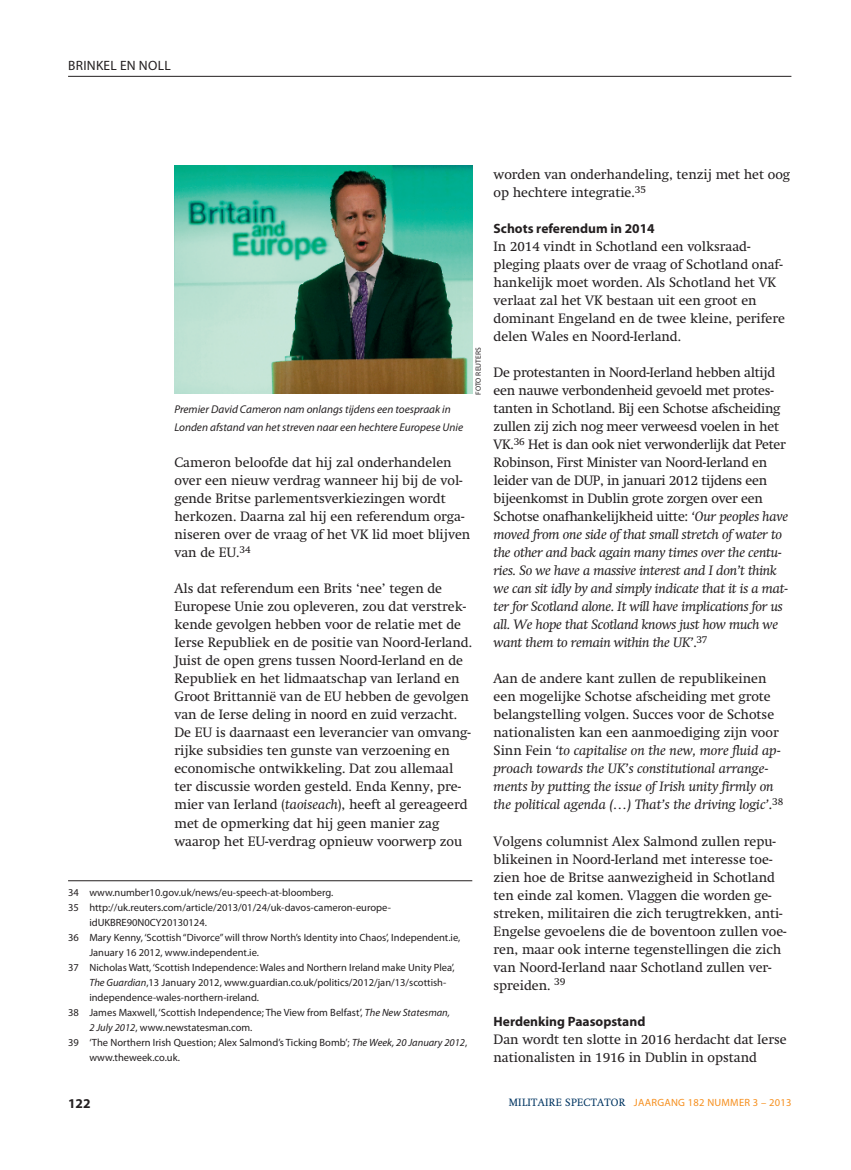
<style>
.page{position:relative;width:851px;height:1170px;background:#fff}
.page>*{position:absolute;margin:0;border:0;box-sizing:border-box;transform-origin:0 0}
.t1{font:13.5px/18px "Swift";color:#231f20}
.t2{font:700 13.5px "Myriad Pro";color:#231f20}
.t3{font:13.5px "Myriad Pro";letter-spacing:.02em;color:#231f20}
.t4{font:italic 11.25px/18px "Myriad Pro";color:#231f20}
.t5{font:10.5px "Myriad Pro";color:#231f20}
.t6{font:10.5px "Myriad Pro";letter-spacing:.025em;color:#f68f1e}
.t7{font:7.5px "Myriad Pro";letter-spacing:.02em;color:#231f20}
.s1{font-style:italic}
.s2{font-family:"Swift";color:#003562}
</style>
<div class="page">
<hr style="left:68px;top:76px;width:723px;height:1px;background:#231f20">
<img style="left:174px;top:166px;width:298px;height:228px">
<hr style="left:68px;top:880px;width:404px;height:1px;background:#231f20">
<p class="t3" style="left:68px;top:60px;width:104px">BRINKEL EN NOLL</p>
<p class="t4" style="left:174px;top:401px;width:290px">Premier David Cameron nam onlangs tijdens een toespraak in<br>Londen afstand van het streven naar een hechtere Europese Unie</p>
<p class="t7" style="left:475px;top:395px;width:50px;rotate:-90deg">FOTO REUTERS</p>
<p class="t1" style="left:174px;top:455px;width:297px">Cameron beloofde dat hij zal onderhandelen over een nieuw verdrag wanneer hij bij de vol&shy;gende Britse parlementsverkiezingen wordt herkozen. Daarna zal hij een referendum orga&shy;niseren over de vraag of het VK lid moet blijven van de EU.<sup>34</sup></p>
<p class="t1" style="left:174px;top:581px;width:299px">Als dat referendum een Brits ‘nee’ tegen de Europese Unie zou opleveren, zou dat verstrek&shy;kende gevolgen hebben voor de relatie met de Ierse Republiek en de positie van Noord-Ierland.<br>Juist de open grens tussen Noord-Ierland en de Republiek en het lidmaatschap van Ierland en Groot Brittannië van de EU hebben de gevolgen van de Ierse deling in noord en zuid verzacht.<br>De EU is daarnaast een leverancier van omvang&shy;rijke subsidies ten gunste van verzoening en economische ontwikkeling. Dat zou allemaal ter discussie worden gesteld. Enda Kenny, pre&shy;mier van Ierland (<span class="s1">taoiseach</span>), heeft al gereageerd met de opmerking dat hij geen manier zag waarop het EU-verdrag opnieuw voorwerp zou</p>
<p class="t5" style="left:68px;top:888px;width:267px">34 www.number10.gov.uk/news/eu-speech-at-bloomberg.</p>
<p class="t5" style="left:68px;top:903px;width:324px">35 http://uk.reuters.com/article/2013/01/24/uk-davos-cameron-europe-</p>
<p class="t5" style="left:89px;top:918px;width:119px">idUKBRE90N0CY20130124.</p>
<p class="t5" style="left:68px;top:933px;width:393px">36 Mary Kenny, ‘Scottish“Divorce”will throw North’s Identity into Chaos’, Independent.ie,</p>
<p class="t5" style="left:89px;top:948px;width:171px">January 16 2012, www.independent.ie.</p>
<p class="t5" style="left:68px;top:963px;width:388px">37 Nicholas Watt, ‘Scottish Independence: Wales and Northern Ireland make Unity Plea’,</p>
<p class="t5" style="left:89px;top:978px;width:358px"><span class="s1">The Guardian</span>,13 January 2012, www.guardian.co.uk/politics/2012/jan/13/scottish-</p>
<p class="t5" style="left:89px;top:993px;width:171px">independence-wales-northern-ireland.</p>
<p class="t5" style="left:68px;top:1008px;width:383px">38 James Maxwell, ‘Scottish Independence; The View from Belfast’, <span class="s1">The New Statesman,</span></p>
<p class="t5" style="left:89px;top:1023px;width:165px"><span class="s1">2 July 2012</span>, www.newstatesman.com.</p>
<p class="t5" style="left:68px;top:1038px;width:400px">39 ‘The Northern Irish Question; Alex Salmond’s Ticking Bomb’; <span class="s1">The Week, 20 January 2012</span>,</p>
<p class="t5" style="left:89px;top:1053px;width:92px">www.theweek.co.uk.</p>
<p class="t1" style="left:493px;top:167px;width:298px">worden van onderhandeling, tenzij met het oog op hechtere integratie.<sup>35</sup></p>
<p class="t2" style="left:493px;top:223px;width:163px">Schots referendum in 2014</p>
<p class="t1" style="left:493px;top:239px;width:293px">In 2014 vindt in Schotland een volksraad&shy;pleging plaats over de vraag of Schotland onaf&shy;hankelijk moet worden. Als Schotland het VK verlaat zal het VK bestaan uit een groot en dominant Engeland en de twee kleine, perifere delen Wales en Noord-Ierland.</p>
<p class="t1" style="left:493px;top:365px;width:296px">De protestanten in Noord-Ierland hebben altijd een nauwe verbondenheid gevoeld met protes&shy;tanten in Schotland. Bij een Schotse afscheiding zullen zij zich nog meer verweesd voelen in het VK.<sup>36</sup> Het is dan ook niet verwonderlijk dat Peter Robinson, First Minister van Noord-Ierland en leider van de DUP, in januari 2012 tijdens een bijeenkomst in Dublin grote zorgen over een Schotse onafhankelijkheid uitte: <span class="s1">‘Our peoples have moved from one side of that small stretch of water to the other and back again many times over the centu&shy;ries. So we have a massive interest and I don’t think we can sit idly by and simply indicate that it is a mat&shy;ter for Scotland alone. It will have implications for us all. We hope that Scotland knows just how much we want them to remain within the UK’</span>.<sup>37</sup></p>
<p class="t1" style="left:493px;top:671px;width:291px">Aan de andere kant zullen de republikeinen een mogelijke Schotse afscheiding met grote belangstelling volgen. Succes voor de Schotse nationalisten kan een aanmoediging zijn voor Sinn Fein <span class="s1">‘to capitalise on the new, more fluid ap&shy;proach towards the UK’s constitutional arrange&shy;ments by putting the issue of Irish unity firmly on the political agenda (…) That’s the driving logic’</span>.<sup>38</sup></p>
<p class="t1" style="left:493px;top:833px;width:294px">Volgens columnist Alex Salmond zullen repu&shy;blikeinen in Noord-Ierland met interesse toe&shy;zien hoe de Britse aanwezigheid in Schotland ten einde zal komen. Vlaggen die worden ge&shy;streken, militairen die zich terugtrekken, anti-Engelse gevoelens die de boventoon zullen voe&shy;ren, maar ook interne tegenstellingen die zich van Noord-Ierland naar Schotland zullen ver&shy;spreiden. <sup>39</sup></p>
<p class="t2" style="left:493px;top:1015px;width:153px">Herdenking Paasopstand</p>
<p class="t1" style="left:493px;top:1031px;width:295px">Dan wordt ten slotte in 2016 herdacht dat Ierse nationalisten in 1916 in Dublin in opstand</p>
<p class="t2" style="left:68px;top:1098px;width:24px">122</p>
<p class="t6" style="left:508px;top:1097px;width:284px"><span class="s2">MILITAIRE SPECTATOR</span> JAARGANG 182 NUMMER 3 – 2013</p>
</div>
